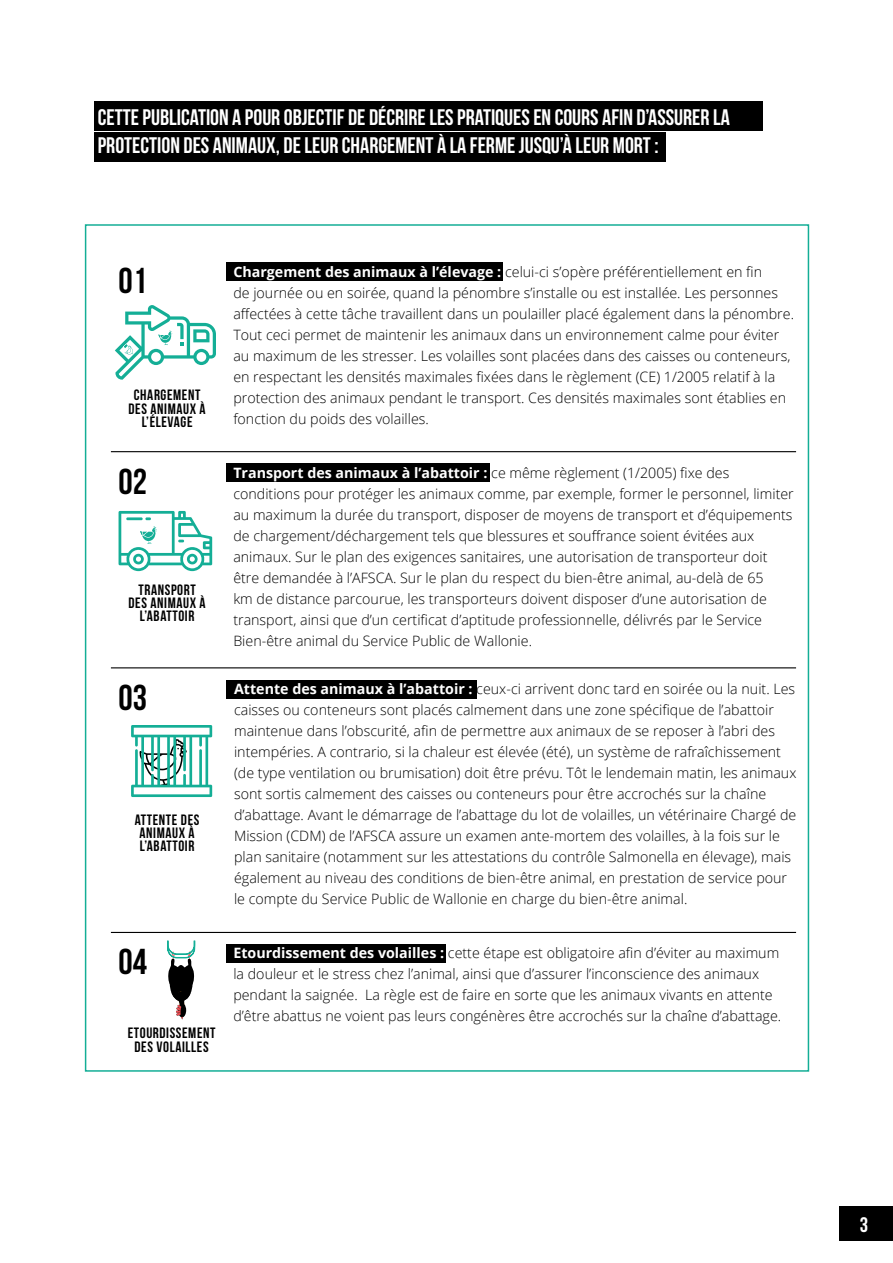
<style>
.page{position:relative;width:893px;height:1263px;background:#fff}
.page>*{position:absolute;margin:0;border:0;box-sizing:border-box;transform-origin:0 0}
.t1{font:36px "Bebas Neue";color:#000}
.t2{font:22.5px/28.5px "Bebas Neue";color:#fff}
.t3{font:21px "Bebas Neue";color:#fff}
.t4{font:15px/13.2px "Bebas Neue";letter-spacing:.04em;color:#000;text-align:center}
.t5{font:300 14.25px/21px "Open Sans";color:#000}
.s1{font-weight:700;color:#fff}
</style>
<div class="page">
<div style="left:839px;top:1206px;width:54px;height:35px;background:#000"></div>
<div style="left:226px;top:263px;width:277px;height:18px;background:#000"></div>
<div style="left:226px;top:463px;width:264px;height:19px;background:#000"></div>
<div style="left:226px;top:680px;width:251px;height:18px;background:#000"></div>
<div style="left:226px;top:944px;width:220px;height:19px;background:#000"></div>
<hr style="left:111px;top:451px;width:685px;height:1px;background:#000">
<hr style="left:111px;top:667px;width:685px;height:1px;background:#000">
<hr style="left:111px;top:932px;width:685px;height:1px;background:#000">
<div style="left:95px;top:101px;width:668px;height:30px;background:#000"></div>
<div style="left:95px;top:132px;width:571px;height:29px;background:#000"></div>
<svg style="left:131px;top:725px;width:81px;height:72px"></svg>
<svg style="left:115px;top:305px;width:101px;height:75px"></svg>
<svg style="left:119px;top:511px;width:93px;height:60px"></svg>
<svg style="left:167px;top:940px;width:29px;height:79px"></svg>
<h2 class="t2" style="left:98px;top:102px;width:634px">CETTE PUBLICATION A POUR OBJECTIF DE DÉCRIRE LES PRATIQUES EN COURS AFIN D’ASSURER LA<br>PROTECTION DES ANIMAUX, DE LEUR CHARGEMENT À LA FERME JUSQU’À LEUR MORT :</h2>
<h1 class="t1" style="left:119px;top:261px;width:30px">01</h1>
<p class="t4" style="left:129px;top:388px;width:79px">CHARGEMENT<br>DES ANIMAUX À<br>L’ÉLEVAGE</p>
<h1 class="t1" style="left:119px;top:461px;width:30px">02</h1>
<p class="t4" style="left:129px;top:583px;width:79px">TRANSPORT<br>DES ANIMAUX À<br>L’ABATTOIR</p>
<h1 class="t1" style="left:119px;top:678px;width:30px">03</h1>
<p class="t4" style="left:135px;top:813px;width:66px">ATTENTE DES<br>ANIMAUX À<br>L’ABATTOIR</p>
<h1 class="t1" style="left:119px;top:942px;width:30px">04</h1>
<p class="t4" style="left:128px;top:1026px;width:89px">ETOURDISSEMENT<br>DES VOLAILLES</p>
<p class="t5" style="left:233px;top:261px;width:562px"><span class="s1">Chargement des animaux à l’élevage :</span> celui-ci s’opère préférentiellement en fin<br>de journée ou en soirée, quand la pénombre s’installe ou est installée. Les personnes affectées à cette tâche travaillent dans un poulailler placé également dans la pénombre.<br>Tout ceci permet de maintenir les animaux dans un environnement calme pour éviter au maximum de les stresser. Les volailles sont placées dans des caisses ou conteneurs, en respectant les densités maximales fixées dans le règlement (CE) 1/2005 relatif à la protection des animaux pendant le transport. Ces densités maximales sont établies en fonction du poids des volailles.</p>
<p class="t5" style="left:233px;top:461px;width:562px"><span class="s1">Transport des animaux à l’abattoir :</span> ce même règlement (1/2005) fixe des conditions pour protéger les animaux comme, par exemple, former le personnel, limiter au maximum la durée du transport, disposer de moyens de transport et d’équipements de chargement/déchargement tels que blessures et souffrance soient évitées aux animaux. Sur le plan des exigences sanitaires, une autorisation de transporteur doit être demandée à l’AFSCA. Sur le plan du respect du bien-être animal, au-delà de 65<br>km de distance parcourue, les transporteurs doivent disposer d’une autorisation de transport, ainsi que d’un certificat d’aptitude professionnelle, délivrés par le Service Bien-être animal du Service Public de Wallonie.</p>
<p class="t5" style="left:234px;top:678px;width:564px"><span class="s1">Attente des animaux à l’abattoir :</span> ceux-ci arrivent donc tard en soirée ou la nuit. Les caisses ou conteneurs sont placés calmement dans une zone spécifique de l’abattoir maintenue dans l’obscurité, afin de permettre aux animaux de se reposer à l’abri des intempéries. A contrario, si la chaleur est élevée (été), un système de rafraîchissement (de type ventilation ou brumisation) doit être prévu. Tôt le lendemain matin, les animaux sont sortis calmement des caisses ou conteneurs pour être accrochés sur la chaîne d’abattage. Avant le démarrage de l’abattage du lot de volailles, un vétérinaire Chargé de Mission (CDM) de l’AFSCA assure un examen ante-mortem des volailles, à la fois sur le plan sanitaire (notamment sur les attestations du contrôle Salmonella en élevage), mais également au niveau des conditions de bien-être animal, en prestation de service pour le compte du Service Public de Wallonie en charge du bien-être animal.</p>
<p class="t5" style="left:233px;top:942px;width:549px"><span class="s1">Etourdissement des volailles :</span> cette étape est obligatoire afin d’éviter au maximum la douleur et le stress chez l’animal, ainsi que d’assurer l’inconscience des animaux pendant la saignée. La règle est de faire en sorte que les animaux vivants en attente d’être abattus ne voient pas leurs congénères être accrochés sur la chaîne d’abattage.</p>
<h3 class="t3" style="left:860px;top:1213px;width:10px">3</h3>
</div>
